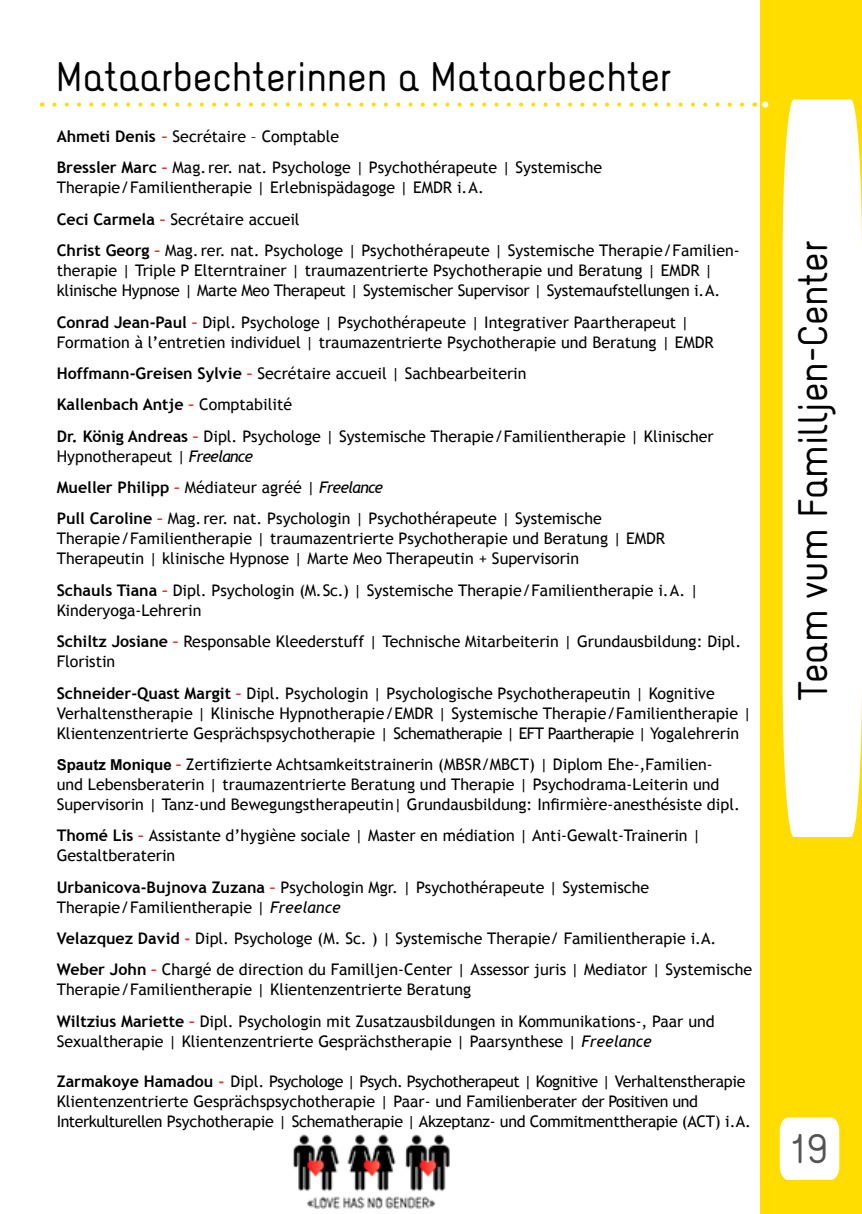
<style>
.page{position:relative;width:862px;height:1214px;background:#fff}
.page>*{position:absolute;margin:0;border:0;box-sizing:border-box;transform-origin:0 0}
.t1{font:36px "Naiv";color:#000}
.t2{font:36px "Naiv";color:#555454}
.t3{font:16px/20px "Trebuchet MS";color:#000}
.t4{font:16px/20px "Trebuchet MS";letter-spacing:-.02em;color:#000}
.s1{font-weight:700}
.s2{font-weight:700;color:#e63329}
.s3{font-style:italic}
.s4{font-family:"Arial";font-weight:700;font-size:15px}
</style>
<div class="page">
<div style="left:760px;top:0;width:102px;height:1213px;background:#fd0"></div>
<div style="left:780px;top:1117px;width:59px;height:62px;background:#fff"></div>
<div style="left:782px;top:99px;width:80px;height:737px;background:#fff"></div>
<svg style="left:42px;top:102px;width:700px;height:4px"></svg>
<svg style="left:762px;top:101px;width:6px;height:6px"></svg>
<img style="left:293px;top:1134px;width:157px;height:74px">
<h1 class="t1" style="left:56px;top:54px;width:617px">Mataarbechterinnen a Mataarbechter</h1>
<p class="t3" style="left:57px;top:121px;width:547px;line-height:31.4px"><span class="s1">Ahmeti Denis</span> <span class="s2">–</span> Secrétaire – Comptable<br><span class="s1">Bressler Marc</span> <span class="s2">–</span> Mag.rer. nat. Psychologe | Psychothérapeute | Systemische</p>
<p class="t3" style="left:57px;top:172px;width:684px;line-height:31.4px">Therapie/Familientherapie | Erlebnispädagoge | EMDR i.A.<br><span class="s1">Ceci Carmela</span> <span class="s2">–</span> Secrétaire accueil<br><span class="s1">Christ Georg</span> <span class="s2">–</span> Mag.rer. nat. Psychologe | Psychothérapeute | Systemische Therapie/Familien-</p>
<p class="t3" style="left:57px;top:261px;width:665px">therapie | Triple P Elterntrainer | traumazentrierte Psychotherapie und Beratung | EMDR | klinische Hypnose | Marte Meo Therapeut | Systemischer Supervisor | Systemaufstellungen i.A.</p>
<p class="t3" style="left:57px;top:312px;width:659px"><span class="s1">Conrad Jean-Paul</span> <span class="s2">–</span> Dipl. Psychologe | Psychothérapeute | Integrativer Paartherapeut |<br>Formation à l’entretien individuel | traumazentrierte Psychotherapie und Beratung | EMDR</p>
<p class="t3" style="left:57px;top:358px;width:658px;line-height:31.4px"><span class="s1">Hoffmann-Greisen Sylvie</span> <span class="s2">–</span> Secrétaire accueil | Sachbearbeiterin<br><span class="s1">Kallenbach Antje</span> <span class="s2">–</span> Comptabilité<br><span class="s1">Dr. König Andreas</span> <span class="s2">–</span> Dipl. Psychologe | Systemische Therapie/Familientherapie | Klinischer</p>
<p class="t3" style="left:57px;top:440px;width:547px;line-height:31.4px">Hypnotherapeut | <span class="s3">Freelance<br></span><span class="s1">Mueller Philipp</span> <span class="s2">–</span> Médiateur agréé | <span class="s3">Freelance<br></span><span class="s1">Pull Caroline</span> <span class="s2">–</span> Mag.rer. nat. Psychologin | Psychothérapeute | Systemische</p>
<p class="t3" style="left:57px;top:529px;width:610px">Therapie/Familientherapie | traumazentrierte Psychotherapie und Beratung | EMDR<br>Therapeutin | klinische Hypnose | Marte Meo Therapeutin + Supervisorin</p>
<p class="t3" style="left:57px;top:580px;width:643px"><span class="s1">Schauls Tiana</span> <span class="s2">–</span> Dipl. Psychologin (M.Sc.) | Systemische Therapie/Familientherapie i.A. |<br>Kinderyoga-Lehrerin</p>
<p class="t3" style="left:57px;top:631px;width:686px"><span class="s1">Schiltz Josiane</span> <span class="s2">–</span> Responsable Kleederstuff | Technische Mitarbeiterin | Grundausbildung: Dipl.<br>Floristin</p>
<p class="t3" style="left:57px;top:683px;width:696px"><span class="s1">Schneider-Quast Margit</span> <span class="s2">–</span> Dipl. Psychologin | Psychologische Psychotherapeutin | Kognitive<br>Verhaltenstherapie | Klinische Hypnotherapie/EMDR | Systemische Therapie/Familientherapie |<br>Klientenzentrierte Gesprächspsychotherapie | Schematherapie | EFT Paartherapie | Yogalehrerin</p>
<p class="t3" style="left:57px;top:754px;width:685px"><span class="s4">Spautz Monique</span> <span class="s2">–</span> Zertifizierte Achtsamkeitstrainerin (MBSR/MBCT) | Diplom Ehe-,Familien&shy;und Lebensberaterin | traumazentrierte Beratung und Therapie | Psychodrama-Leiterin und<br>Supervisorin | Tanz-und Bewegungstherapeutin| Grundausbildung: Infirmière-anesthésiste dipl.</p>
<p class="t3" style="left:57px;top:825px;width:645px"><span class="s1">Thomé Lis</span> <span class="s2">–</span> Assistante d’hygiène sociale | Master en médiation | Anti-Gewalt-Trainerin |<br>Gestaltberaterin</p>
<p class="t3" style="left:57px;top:877px;width:594px"><span class="s1">Urbanicova-Bujnova Zuzana</span> <span class="s2">–</span> Psychologin Mgr. | Psychothérapeute | Systemische<br>Therapie/Familientherapie | <span class="s3">Freelance</span></p>
<p class="t3" style="left:57px;top:922px;width:697px;line-height:31.4px"><span class="s1">Velazquez David</span> <span class="s2">-</span> Dipl. Psychologe (M. Sc. ) | Systemische Therapie/ Familientherapie i.A.<br><span class="s1">Weber John</span> <span class="s2">–</span> Chargé de direction du Familljen-Center | Assessor juris | Mediator | Systemische</p>
<p class="t3" style="left:57px;top:974px;width:659px;line-height:31.4px">Therapie/Familientherapie | Klientenzentrierte Beratung<br><span class="s1">Wiltzius Mariette</span> <span class="s2">–</span> Dipl. Psychologin mit Zusatzausbildungen in Kommunikations-, Paar und</p>
<p class="t3" style="left:57px;top:1031px;width:596px">Sexualtherapie | Klientenzentrierte Gesprächstherapie | Paarsynthese | <span class="s3">Freelance</span></p>
<p class="t4" style="left:57px;top:1071px;width:696px"><span class="s1">Zarmakoye Hamadou</span> <span class="s2">-</span> Dipl. Psychologe | Psych. Psychotherapeut | Kognitive | Verhaltenstherapie<br>Klientenzentrierte Gesprächspsychotherapie | Paar- und Familienberater der Positiven und<br>Interkulturellen Psychotherapie | Schematherapie | Akzeptanz- und Commitmenttherapie (ACT) i.A.</p>
<h1 class="t1" style="left:790px;top:701px;width:462px;rotate:-90deg">Team vum Familljen-Center</h1>
<h1 class="t2" style="left:790px;top:1125px;width:40px">19</h1>
</div>
